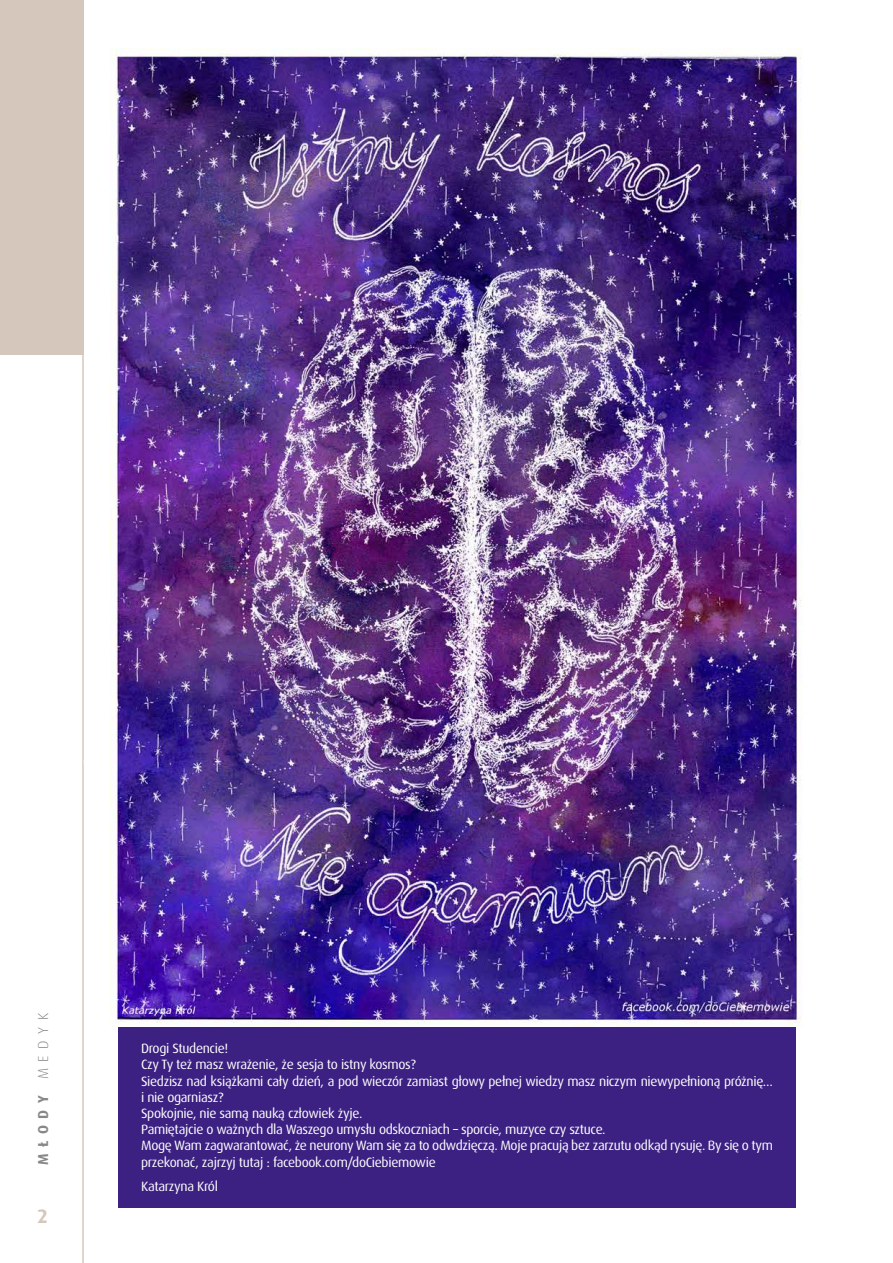
<style>
.page{position:relative;width:893px;height:1263px;background:#fff}
.page>*{position:absolute;margin:0;border:0;box-sizing:border-box;transform-origin:0 0}
.t1{font:700 19.5px "Dax Pro";color:#d5c7bc}
.t2{font:700 14.4px "Dax Pro";letter-spacing:.45em;color:#878787}
.t3{font:13.5px/16.2px "Dax Pro";letter-spacing:-.025em;color:#fff}
.s1{font-weight:300}
</style>
<div class="page">
<div style="left:118px;top:1026px;width:678px;height:182px;background:#3c2182"></div>
<hr style="left:83px;top:354px;width:1px;height:909px;background:#d5c7bc">
<div style="left:0;top:0;width:84px;height:354px;background:#d5c7bc"></div>
<img style="left:110px;top:48px;width:691px;height:978px">
<p class="t2" style="left:34px;top:1165px;width:154px;rotate:-90deg">MŁODY <span class="s1">MEDYK</span></p>
<h1 class="t1" style="left:37px;top:1203px;width:12px">2</h1>
<p class="t3" style="left:141px;top:1040px;width:633px">Drogi Studencie!<br>Czy Ty też masz wrażenie, że sesja to istny kosmos?<br>Siedzisz nad książkami cały dzień, a pod wieczór zamiast głowy pełnej wiedzy masz niczym niewypełnioną próżnię… i nie ogarniasz?<br>Spokojnie, nie samą nauką człowiek żyje.<br>Pamiętajcie o ważnych dla Waszego umysłu odskoczniach – sporcie, muzyce czy sztuce.<br>Mogę Wam zagwarantować, że neurony Wam się za to odwdzięczą. Moje pracują bez zarzutu odkąd rysuję. By się o tym przekonać, zajrzyj tutaj : facebook.com/doCiebiemowie</p>
<p class="t3" style="left:141px;top:1178px;width:78px">Katarzyna Król</p>
</div>
